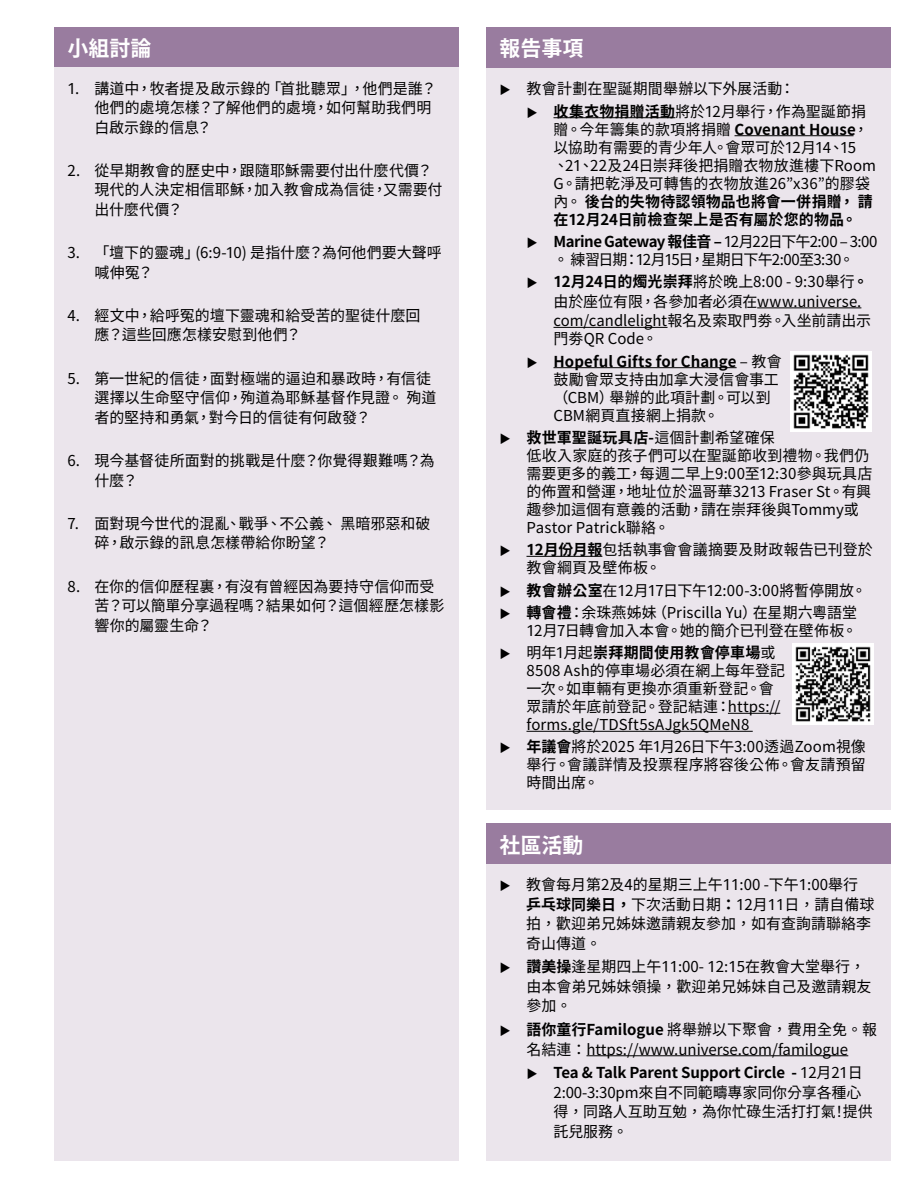
<style>
.page{position:relative;width:918px;height:1188px;background:#fff}
.page>*{position:absolute;margin:0;border:0;box-sizing:border-box;transform-origin:0 0}
.t1{font:21px "Gen Seki Gothic 2 TW B";color:#fff}
.t2{font:15px/19.5px "Gen Seki Gothic 2 TW R";color:#000}
.t3{font:15px/18px "Gen Seki Gothic 2 TW B";color:#000}
.t4{font:15px/22.4px "Gen Seki Gothic 2 TW R";letter-spacing:-.03em;color:#000}
.t5{font:15px "Gen Seki Gothic 2 TW B";letter-spacing:-.035em;color:#000}
.t6{font:15px "Gen Seki Gothic 2 TW B";letter-spacing:.025em;color:#000}
.s1{font-size:11.25px}
.s2{font-family:"Gen Seki Gothic 2 TW B"}
.s3{font-family:"Gen Seki Gothic 2 TW R"}
.s4{font-family:"Gen Seki Gothic 2 TW R";font-size:11.25px}
</style>
<div class="page">
<div style="left:54px;top:27px;width:405px;height:41px;background:#997c9f"></div>
<div style="left:486px;top:27px;width:405px;height:41px;background:#997c9f"></div>
<div style="left:54px;top:68px;width:405px;height:1093px;background:#ebe5ec"></div>
<div style="left:486px;top:68px;width:405px;height:742px;background:#ebe5ec"></div>
<hr style="left:554px;top:117px;width:121px;height:1px;background:#000">
<hr style="left:735px;top:135px;width:119px;height:1px;background:#000">
<hr style="left:757px;top:308px;width:104px;height:1px;background:#000">
<hr style="left:554px;top:327px;width:114px;height:1px;background:#000">
<hr style="left:554px;top:367px;width:183px;height:1px;background:#000">
<hr style="left:526px;top:556px;width:76px;height:1px;background:#000">
<hr style="left:728px;top:713px;width:52px;height:1px;background:#000">
<hr style="left:526px;top:731px;width:227px;height:1px;background:#000">
<div style="left:486px;top:824px;width:405px;height:40px;background:#997c9f"></div>
<div style="left:486px;top:864px;width:405px;height:297px;background:#ebe5ec"></div>
<hr style="left:586px;top:1055px;width:262px;height:1px;background:#000">
<img style="left:793px;top:644px;width:81px;height:81px">
<img style="left:791px;top:351px;width:81px;height:81px">
<h1 class="t1" style="left:68px;top:37px;width:85px">小組討論</h1>
<h1 class="t1" style="left:500px;top:37px;width:85px">報告事項</h1>
<p class="t2" style="left:94px;top:79px;width:343px;text-indent:-27px">1. 講道中，牧者提及啟示錄的「首批聽眾」，他們是誰？他們的處境怎樣？了解他們的處境，如何幫助我們明白啟示錄的信息？</p>
<p class="t2" style="left:94px;top:161px;width:350px;text-indent:-27px">2. 從早期教會的歷史中，跟隨耶穌需要付出什麼代價？現代的人決定相信耶穌，加入教會成為信徒，又需要付出什麼代價？</p>
<p class="t2" style="left:95px;top:243px;width:349px;text-indent:-27px">3. 「壇下的靈魂」(6:9-10) 是指什麼？為何他們要大聲呼喊伸冤？</p>
<p class="t2" style="left:95px;top:306px;width:327px;text-indent:-27px">4. 經文中，給呼冤的壇下靈魂和給受苦的聖徒什麼回應？這些回應怎樣安慰到他們？</p>
<p class="t2" style="left:95px;top:369px;width:344px;text-indent:-27px">5. 第一世紀的信徒，面對極端的逼迫和暴政時，有信徒選擇以生命堅守信仰，殉道為耶穌基督作見證。 殉道者的堅持和勇氣，對今日的信徒有何啟發？</p>
<p class="t2" style="left:95px;top:451px;width:342px;text-indent:-27px">6. 現今基督徒所面對的挑戰是什麼？你覺得艱難嗎？為什麼？</p>
<p class="t2" style="left:95px;top:514px;width:337px;text-indent:-27px">7. 面對現今世代的混亂、戰爭、不公義、 黑暗邪惡和破碎，啟示錄的訊息怎樣帶給你盼望？</p>
<p class="t2" style="left:95px;top:577px;width:351px;text-indent:-27px">8. 在你的信仰歷程裏，有沒有曾經因為要持守信仰而受苦？可以簡單分享過程嗎？結果如何？這個經歷怎樣影響你的屬靈生命？</p>
<p class="t2" style="left:526px;top:78px;width:341px;line-height:22.4px;text-indent:-27px"><span class="s1">▶</span> 教會計劃在聖誕期間舉辦以下外展活動：<br><span class="s1">▶</span> <span class="s2">收集衣物捐贈活動</span>將於12月舉行，作為聖誕節捐</p>
<p class="t2" style="left:554px;top:120px;width:324px;line-height:18px">贈。今年籌集的款項將捐贈 <span class="s2">Covenant House</span>，以協助有需要的青少年人。會眾可於12月14、15、21、22及24日崇拜後把捐贈衣物放進樓下Room<br>G。請把乾淨及可轉售的衣物放進26”x36”的膠袋</p>
<p class="t3" style="left:554px;top:192px;width:321px"><span class="s3">內。</span> 後台的失物待認領物品也將會一併捐贈，請在12月24日前檢查架上是否有屬於您的物品。</p>
<p class="t5" style="left:526px;top:233px;width:352px"><span class="s4">▶</span> Marine Gateway 報佳音 – <span class="s3">12月22日下午2:00 – 3:00</span></p>
<p class="t4" style="left:526px;top:249px;width:343px;text-indent:27px">。 練習日期：12月15日，星期日下午2:00至3:30。<span class="s1">▶</span> <span class="s2">12月24日的燭光崇拜</span>將於晚上8:00 - 9:30舉行<span class="s2">。</span></p>
<p class="t2" style="left:553px;top:292px;width:319px">由於座位有限，各參加者必須在www.universe. com/candlelight報名及索取門劵。入坐前請出示</p>
<p class="t2" style="left:554px;top:329px;width:105px">門劵QR Code。</p>
<p class="t3" style="left:526px;top:352px;width:257px"><span class="s4">▶</span> Hopeful Gifts for Change <span class="s3">– 教會</span></p>
<p class="t2" style="left:554px;top:370px;width:227px;line-height:18px">鼓勵會眾支持由加拿大浸信會事工（CBM）舉辦的此項計劃。可以到<br>CBM網頁直接網上捐款。</p>
<p class="t6" style="left:500px;top:429px;width:277px"><span class="s4">▶</span> 救世軍聖誕玩具店-<span class="s3">這個計劃希望確保</span></p>
<p class="t2" style="left:526px;top:447px;width:348px;line-height:18px">低收入家庭的孩子們可以在聖誕節收到禮物。我們仍需要更多的義工，每週二早上9:00至12:30參與玩具店的佈置和營運，地址位於溫哥華3213 Fraser St。有興趣參加這個有意義的活動，請在崇拜後與Tommy或<br>Pastor Patrick聯絡。</p>
<p class="t2" style="left:526px;top:541px;width:348px;line-height:18px;text-indent:-27px"><span class="s1">▶</span> <span class="s2">12月份月報</span>包括執事會會議摘要及財政報告已刊登於教會綱頁及壁佈板。</p>
<p class="t2" style="left:500px;top:579px;width:369px;line-height:22.4px"><span class="s1">▶</span> <span class="s2">教會辦公室</span>在12月17日下午12:00-3:00將暫停開放。<span class="s1">▶</span> <span class="s2">轉會禮</span>：余珠燕姊妹（Priscilla Yu）在星期六粵語堂</p>
<p class="t2" style="left:526px;top:621px;width:332px">12月7日轉會加入本會。她的簡介已刊登在壁佈板。</p>
<p class="t3" style="left:500px;top:644px;width:277px"><span class="s4">▶</span> <span class="s3">明年1月起</span>崇拜期間使用教會停車場<span class="s3">或</span></p>
<p class="t2" style="left:526px;top:662px;width:260px;line-height:18px">8508 Ash的停車場必須在網上每年登記一次。如車輛有更換亦須重新登記。會眾請於年底前登記。登記結連：https:// forms.gle/TDSft5sAJgk5QMeN8</p>
<p class="t2" style="left:526px;top:738px;width:341px;line-height:18px;text-align:justify;text-indent:-27px"><span class="s1">▶</span> <span class="s2">年議會</span>將於2025 年1月26日下午3:00透過Zoom視像舉行。會議詳情及投票程序將容後公佈。會友請預留時間出席。</p>
<h1 class="t1" style="left:500px;top:833px;width:85px">社區活動</h1>
<p class="t2" style="left:526px;top:875px;width:350px;text-indent:-27px"><span class="s1">▶</span> 教會每月第2及4的星期三上午11:00 -下午1:00舉行<span class="s2">乒乓球同樂日，</span>下次活動日期<span class="s2">：</span>12月11日，請自備球拍，歡迎弟兄姊妹邀請親友參加，如有查詢請聯絡李奇山傳道。</p>
<p class="t2" style="left:526px;top:957px;width:346px;text-indent:-27px"><span class="s1">▶</span> <span class="s2">讚美操</span>逢星期四上午11:00- 12:15在教會大堂舉行，由本會弟兄姊妹領操，歡迎弟兄姊妹自己及邀請親友參加。</p>
<p class="t2" style="left:500px;top:1020px;width:379px;text-align:center"><span class="s1">▶</span> <span class="s2">語你童行Familogue</span> 將舉辦以下聚會，費用全免。報名結連：https://www.universe.com/familogue</p>
<p class="t3" style="left:526px;top:1064px;width:338px"><span class="s4">▶</span> Tea &amp; Talk Parent Support Circle - <span class="s3">12月21日</span></p>
<p class="t2" style="left:554px;top:1083px;width:321px">2:00-3:30pm來自不同範疇專家同你分享各種心得，同路人互助互勉，為你忙碌生活打打氣！提供託兒服務。</p>
</div>
